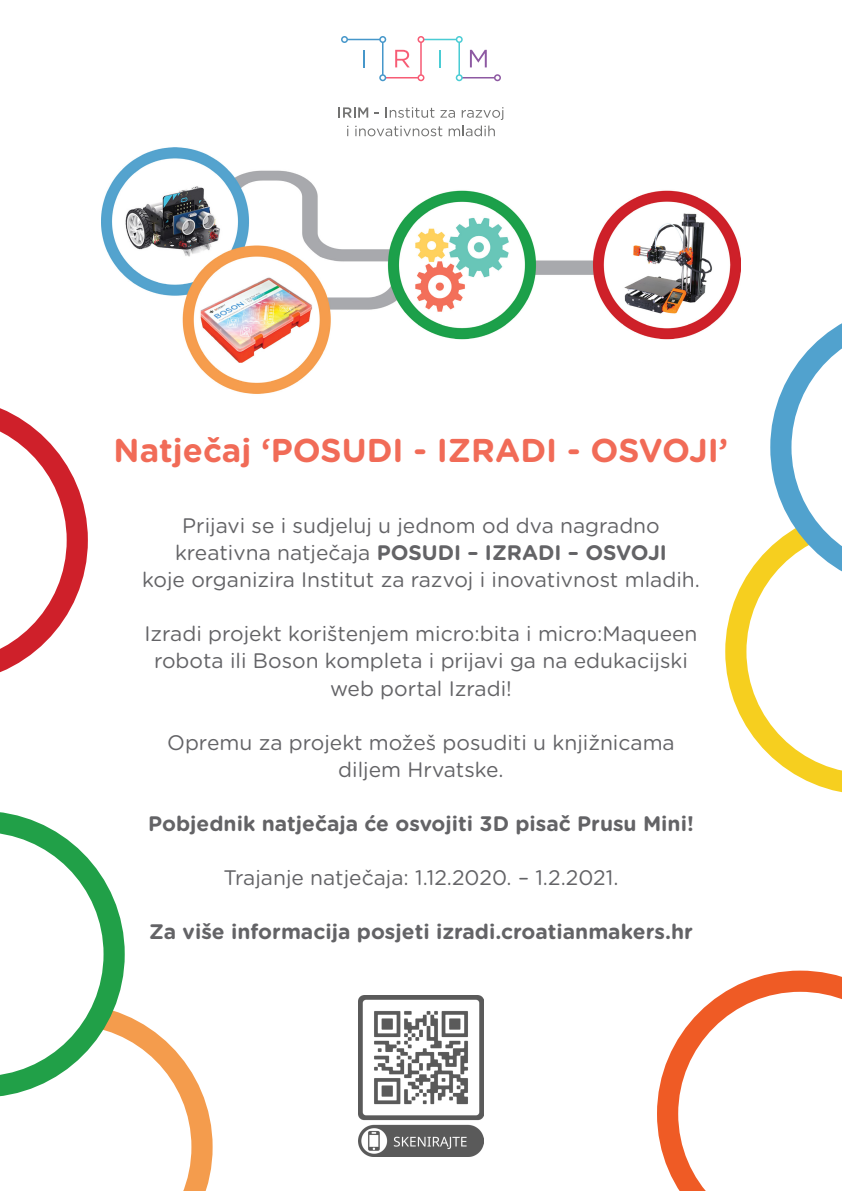
<style>
.page{position:relative;width:842px;height:1191px;background:#fff}
.page>*{position:absolute;margin:0;border:0;box-sizing:border-box;transform-origin:0 0}
.t1{font:700 33px "Gotham Rounded";color:#f16b57}
.t2{font:21px/27px "Gotham Rounded";color:#636366;text-align:center}
.t3{font:700 21px "Gotham Rounded";color:#636366}
.s1{font-weight:700}
</style>
<div class="page">
<img style="left:102px;top:147px;width:638px;height:247px">
<svg style="left:341px;top:36px;width:160px;height:45px"></svg>
<svg style="left:339px;top:107px;width:164px;height:29px"></svg>
<svg style="left:725px;top:304px;width:117px;height:489px"></svg>
<svg style="left:0;top:408px;width:88px;height:265px"></svg>
<svg style="left:0;top:812px;width:213px;height:379px"></svg>
<svg style="left:657px;top:970px;width:185px;height:221px"></svg>
<img style="left:359px;top:995px;width:124px;height:161px">
<p class="t1" style="left:114px;top:426px;width:616px">Natječaj ‘POSUDI - IZRADI - OSVOJI’</p>
<p class="t2" style="left:175px;top:511px;width:493px">Prijavi se i sudjeluj u jednom od dva nagradno kreativna natječaja <span class="s1">POSUDI – IZRADI – OSVOJI</span></p>
<p class="t2" style="left:142px;top:565px;width:559px">koje organizira Institut za razvoj i inovativnost mladih.</p>
<p class="t2" style="left:144px;top:619px;width:555px">Izradi projekt korištenjem micro:bita i micro:Maqueen robota ili Boson kompleta i prijavi ga na edukacijski web portal Izradi!</p>
<p class="t2" style="left:167px;top:727px;width:509px">Opremu za projekt možeš posuditi u knjižnicama diljem Hrvatske.</p>
<p class="t3" style="left:148px;top:807px;width:547px">Pobjednik natječaja će osvojiti 3D pisač Prusu Mini!</p>
<p class="t2" style="left:223px;top:862px;width:396px">Trajanje natječaja: 1.12.2020. – 1.2.2021.</p>
<p class="t3" style="left:149px;top:915px;width:545px">Za više informacija posjeti izradi.croatianmakers.hr</p>
</div>
